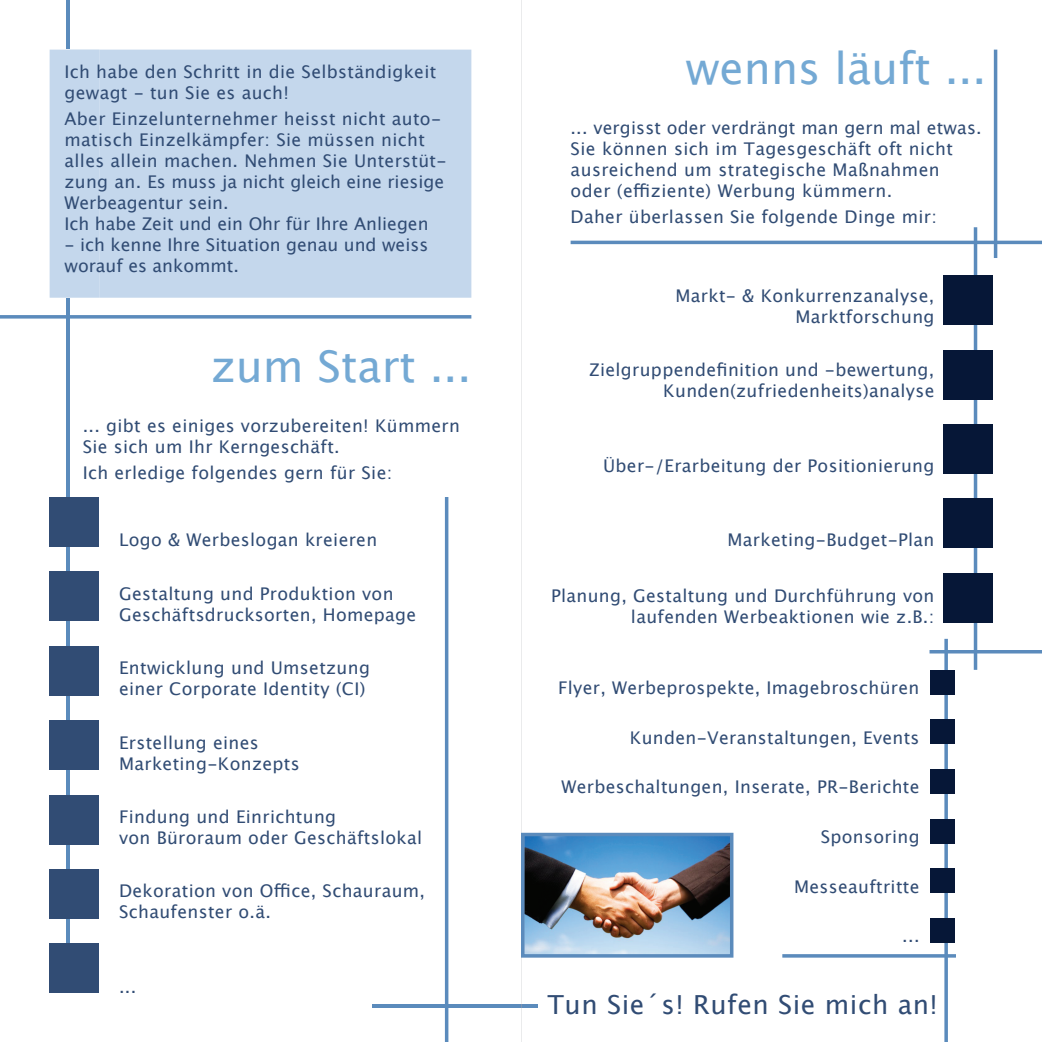
<style>
.page{position:relative;width:1042px;height:1042px;background:#fff}
.page>*{position:absolute;margin:0;border:0;box-sizing:border-box;transform-origin:0 0}
.t1{font:43.75px "Lucida Grande";color:#74a9d4}
.t2{font:26.25px "Lucida Grande";letter-spacing:.02em;color:#314c74}
.t3{font:17.5px/21px "Lucida Grande";letter-spacing:.02em;color:#314c74}
.t4{font:17.5px/21px "Lucida Grande";color:#314c74}
</style>
<div class="page">
<hr style="left:66px;top:0;width:4px;height:992px;background:#5b8bbc">
<hr style="left:994px;top:50px;width:3px;height:208px;background:#5b8bbc">
<hr style="left:445px;top:497px;width:3px;height:545px;background:#5b8bbc">
<hr style="left:974px;top:227px;width:3px;height:443px;background:#5b8bbc">
<svg style="left:944px;top:639px;width:4px;height:403px"></svg>
<svg style="left:0;top:315px;width:471px;height:4px;background:#6e98c3"></svg>
<hr style="left:372px;top:1004px;width:165px;height:3px;background:#5b8bbc">
<hr style="left:782px;top:954px;width:174px;height:3px;background:#5b8bbc">
<hr style="left:570px;top:241px;width:472px;height:3px;background:#5b8bbc">
<hr style="left:929px;top:650px;width:113px;height:3px;background:#5b8bbc">
<div style="left:99px;top:50px;width:372px;height:248px;background:#c4d7ec"></div>
<div style="left:50px;top:50px;width:49px;height:248px;background:#c4d7ec"></div>
<hr style="left:521px;top:0;width:1px;height:1004px;background:#d1d2d4">
<hr style="left:521px;top:1007px;width:1px;height:35px;background:#d1d2d4">
<div style="left:50px;top:497px;width:49px;height:49px;background:#314c74"></div>
<div style="left:50px;top:571px;width:49px;height:50px;background:#314c74"></div>
<div style="left:50px;top:646px;width:49px;height:49px;background:#314c74"></div>
<div style="left:50px;top:720px;width:49px;height:50px;background:#314c74"></div>
<div style="left:50px;top:795px;width:49px;height:49px;background:#314c74"></div>
<div style="left:50px;top:869px;width:49px;height:50px;background:#314c74"></div>
<div style="left:50px;top:943px;width:49px;height:50px;background:#314c74"></div>
<div style="left:943px;top:499px;width:49px;height:49px;background:#061737"></div>
<div style="left:943px;top:424px;width:49px;height:50px;background:#061737"></div>
<div style="left:943px;top:350px;width:49px;height:49px;background:#061737"></div>
<div style="left:943px;top:275px;width:49px;height:50px;background:#061737"></div>
<div style="left:943px;top:573px;width:49px;height:50px;background:#061737"></div>
<div style="left:930px;top:670px;width:25px;height:24px;background:#061737"></div>
<div style="left:930px;top:719px;width:25px;height:25px;background:#061737"></div>
<div style="left:930px;top:769px;width:25px;height:25px;background:#061737"></div>
<div style="left:930px;top:819px;width:25px;height:24px;background:#061737"></div>
<div style="left:930px;top:868px;width:25px;height:25px;background:#061737"></div>
<div style="left:930px;top:918px;width:25px;height:25px;background:#061737"></div>
<img style="left:526px;top:838px;width:202px;height:114px">
<div style="left:521px;top:833px;width:212px;height:124px;border:4px solid #5b8bbc"></div>
<p class="t3" style="left:64px;top:62px;width:373px">Ich habe den Schritt in die Selbständigkeit gewagt - tun Sie es auch!</p>
<p class="t3" style="left:64px;top:109px;width:384px">Aber Einzelunternehmer heisst nicht auto&shy;matisch Einzelkämpfer: Sie müssen nicht alles allein machen. Nehmen Sie Unterstüt&shy;zung an. Es muss ja nicht gleich eine riesige Werbeagentur sein.<br>Ich habe Zeit und ein Ohr für Ihre Anliegen</p>
<p class="t4" style="left:64px;top:235px;width:365px">- ich kenne Ihre Situation genau und weiss worauf es ankommt.</p>
<h1 class="t1" style="left:211px;top:342px;width:262px">zum Start ...</h1>
<p class="t3" style="left:83px;top:416px;width:379px">... gibt es einiges vorzubereiten! Kümmern<br>Sie sich um Ihr Kerngeschäft.</p>
<p class="t3" style="left:83px;top:462px;width:311px">Ich erledige folgendes gern für Sie:</p>
<h1 class="t1" style="left:686px;top:43px;width:302px">wenns läuft ...</h1>
<p class="t3" style="left:570px;top:117px;width:412px">... vergisst oder verdrängt man gern mal etwas.<br>Sie können sich im Tagesgeschäft oft nicht ausreichend um strategische Maßnahmen oder (effiziente) Werbung kümmern.</p>
<p class="t3" style="left:570px;top:206px;width:368px">Daher überlassen Sie folgende Dinge mir:</p>
<p class="t3" style="left:675px;top:285px;width:260px;text-align:right">Markt- &amp; Konkurrenzanalyse,<br>Marktforschung</p>
<p class="t3" style="left:589px;top:360px;width:347px;text-align:right">Zielgruppendefinition und -bewertung,<br>Kunden(zufriedenheits)analyse</p>
<p class="t3" style="left:603px;top:455px;width:333px">Über-/Erarbeitung der Positionierung</p>
<p class="t3" style="left:119px;top:530px;width:260px">Logo &amp; Werbeslogan kreieren</p>
<p class="t3" style="left:727px;top:530px;width:208px">Marketing-Budget-Plan</p>
<p class="t3" style="left:119px;top:583px;width:299px">Gestaltung und Produktion von<br>Geschäftsdrucksorten, Homepage</p>
<p class="t3" style="left:119px;top:657px;width:252px">Entwicklung und Umsetzung einer Corporate Identity (CI)</p>
<p class="t3" style="left:119px;top:732px;width:182px">Erstellung eines<br>Marketing-Konzepts</p>
<p class="t3" style="left:119px;top:806px;width:305px">Findung und Einrichtung<br>von Büroraum oder Geschäftslokal</p>
<p class="t3" style="left:119px;top:881px;width:307px">Dekoration von Office, Schauraum,<br>Schaufenster o.ä.</p>
<p class="t3" style="left:119px;top:976px;width:19px">...</p>
<p class="t3" style="left:551px;top:585px;width:385px;text-align:right">Planung, Gestaltung und Durchführung von laufenden Werbeaktionen wie z.B.:</p>
<p class="t3" style="left:558px;top:678px;width:363px">Flyer, Werbeprospekte, Imagebroschüren</p>
<p class="t3" style="left:630px;top:727px;width:291px">Kunden-Veranstaltungen, Events</p>
<p class="t3" style="left:561px;top:777px;width:360px">Werbeschaltungen, Inserate, PR-Berichte</p>
<p class="t3" style="left:820px;top:826px;width:100px">Sponsoring</p>
<p class="t3" style="left:794px;top:876px;width:127px">Messeauftritte</p>
<p class="t3" style="left:902px;top:926px;width:19px">...</p>
<h2 class="t2" style="left:547px;top:989px;width:392px">Tun Sie´s! Rufen Sie mich an!</h2>
</div>
